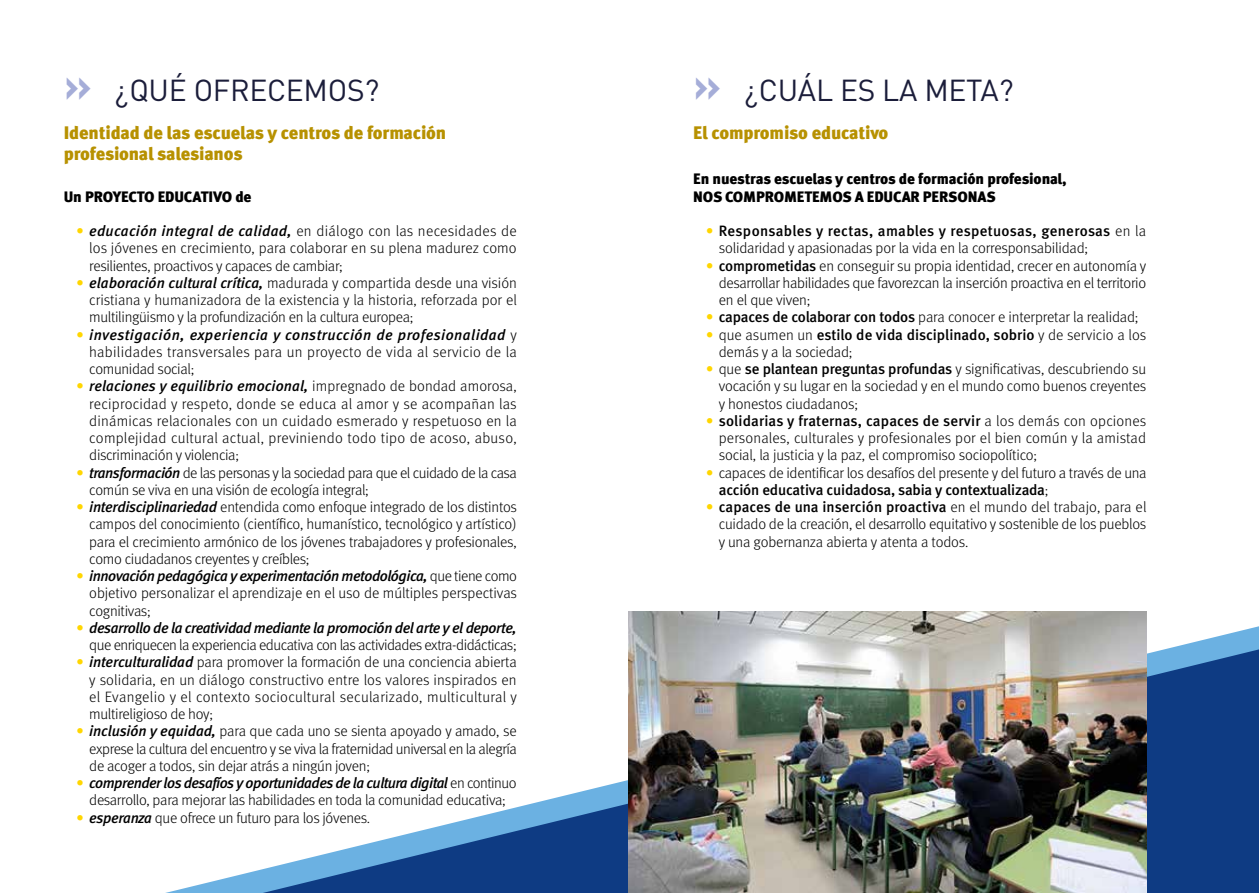
<style>
.page{position:relative;width:1259px;height:893px;background:#fff}
.page>*{position:absolute;margin:0;border:0;box-sizing:border-box;transform-origin:0 0}
.t1{font:30px "DIN";letter-spacing:-.01em;color:#1b1d3a}
.t2{font:900 18px/21px "Meta Pro";letter-spacing:-.01em;color:#b79100}
.t3{font:300 15px/17.2px "Meta";letter-spacing:-.02em;color:#000;text-align:justify}
.t4{font:900 15px/17.2px "Meta Pro";letter-spacing:-.01em;color:#000}
.s1{font-weight:700;font-size:45px;color:#a5add8}
.s2{font-family:"Meta Pro";font-weight:900;color:#ffd600}
.s3{font-weight:500;font-style:italic}
.s4{font-weight:500}
</style>
<div class="page">
<svg style="left:165px;top:626px;width:1094px;height:267px"></svg>
<svg style="left:263px;top:649px;width:996px;height:244px"></svg>
<img style="left:629px;top:611px;width:517px;height:282px">
<h1 class="t1" style="left:64px;top:72px;width:317px"><span class="s1">»</span> ¿QUÉ OFRECEMOS?</h1>
<p class="t2" style="left:64px;top:122px;width:384px">Identidad de las escuelas y centros de formación profesional salesianos</p>
<p class="t4" style="left:64px;top:187px;width:189px">Un PROYECTO EDUCATIVO de</p>
<p class="t3" style="left:89px;top:222px;width:429px;text-indent:-13px"><span class="s2">•</span> <span class="s3">educación integral de calidad,</span> en diálogo con las necesidades de los jóvenes en crecimiento, para colaborar en su plena madurez como resilientes, proactivos y capaces de cambiar;</p>
<p class="t3" style="left:89px;top:274px;width:429px;text-indent:-13px"><span class="s2">•</span> <span class="s3">elaboración cultural crítica,</span> madurada y compartida desde una visión cristiana y humanizadora de la existencia y la historia, reforzada por el multilingüismo y la profundización en la cultura europea;</p>
<p class="t3" style="left:89px;top:326px;width:429px;text-indent:-13px"><span class="s2">•</span> <span class="s3">investigación, experiencia y construcción de profesionalidad</span> y habilidades transversales para un proyecto de vida al servicio de la comunidad social;</p>
<p class="t3" style="left:89px;top:377px;width:429px;text-indent:-13px"><span class="s2">•</span> <span class="s3">relaciones y equilibrio emocional,</span> impregnado de bondad amorosa, reciprocidad y respeto, donde se educa al amor y se acompañan las dinámicas relacionales con un cuidado esmerado y respetuoso en la complejidad cultural actual, previniendo todo tipo de acoso, abuso, discriminación y violencia;</p>
<p class="t3" style="left:89px;top:464px;width:429px;text-indent:-13px"><span class="s2">•</span> <span class="s3">transformación</span> de las personas y la sociedad para que el cuidado de la casa común se viva en una visión de ecología integral;</p>
<p class="t3" style="left:89px;top:498px;width:429px;text-indent:-13px"><span class="s2">•</span> <span class="s3">interdisciplinariedad</span> entendida como enfoque integrado de los distintos campos del conocimiento (científico, humanístico, tecnológico y artístico) para el crecimiento armónico de los jóvenes trabajadores y profesionales, como ciudadanos creyentes y creíbles;</p>
<p class="t3" style="left:89px;top:567px;width:429px;text-indent:-13px"><span class="s2">•</span> <span class="s3">innovación pedagógica y experimentación metodológica,</span> que tiene como objetivo personalizar el aprendizaje en el uso de múltiples perspectivas cognitivas;</p>
<p class="t3" style="left:77px;top:619px;width:442px;text-align:right"><span class="s2">•</span> <span class="s3">desarrollo de la creatividad mediante la promoción del arte y el deporte, </span>que enriquecen la experiencia educativa con las actividades extra-didácticas;</p>
<p class="t3" style="left:89px;top:653px;width:429px;text-indent:-13px"><span class="s2">•</span> <span class="s3">interculturalidad</span> para promover la formación de una conciencia abierta y solidaria, en un diálogo constructivo entre los valores inspirados en el Evangelio y el contexto sociocultural secularizado, multicultural y multireligioso de hoy;</p>
<p class="t3" style="left:89px;top:722px;width:429px;text-indent:-13px"><span class="s2">•</span> <span class="s3">inclusión y equidad,</span> para que cada uno se sienta apoyado y amado, se exprese la cultura del encuentro y se viva la fraternidad universal en la alegría de acoger a todos, sin dejar atrás a ningún joven;</p>
<p class="t3" style="left:77px;top:774px;width:441px;text-align:center"><span class="s2">•</span> <span class="s3">comprender los desafíos y oportunidades de la cultura digital</span> en continuo desarrollo, para mejorar las habilidades en toda la comunidad educativa;</p>
<p class="t3" style="left:77px;top:809px;width:295px"><span class="s2">•</span> <span class="s3">esperanza</span> que ofrece un futuro para los jóvenes.</p>
<h1 class="t1" style="left:693px;top:72px;width:322px"><span class="s1">»</span> ¿CUÁL ES LA META?</h1>
<p class="t2" style="left:693px;top:122px;width:197px">El compromiso educativo</p>
<p class="t4" style="left:693px;top:170px;width:375px">En nuestras escuelas y centros de formación profesional,<br>NOS COMPROMETEMOS A EDUCAR PERSONAS</p>
<p class="t3" style="left:719px;top:222px;width:429px;text-indent:-13px"><span class="s2">•</span> <span class="s4">Responsables y rectas, amables y respetuosas, generosas</span> en la solidaridad y apasionadas por la vida en la corresponsabilidad;</p>
<p class="t3" style="left:719px;top:257px;width:429px;text-indent:-13px"><span class="s2">•</span> <span class="s4">comprometidas</span> en conseguir su propia identidad, crecer en autonomía y desarrollar habilidades que favorezcan la inserción proactiva en el territorio en el que viven;</p>
<p class="t3" style="left:706px;top:308px;width:434px"><span class="s2">•</span> <span class="s4">capaces de colaborar con todos</span> para conocer e interpretar la realidad;</p>
<p class="t3" style="left:719px;top:326px;width:429px;text-indent:-13px"><span class="s2">•</span> que asumen un <span class="s4">estilo de vida disciplinado, sobrio</span> y de servicio a los demás y a la sociedad;</p>
<p class="t3" style="left:719px;top:360px;width:429px;text-indent:-13px"><span class="s2">•</span> que <span class="s4">se plantean preguntas profundas</span> y significativas, descubriendo su vocación y su lugar en la sociedad y en el mundo como buenos creyentes y honestos ciudadanos;</p>
<p class="t3" style="left:719px;top:412px;width:429px;text-indent:-13px"><span class="s2">•</span> <span class="s4">solidarias y fraternas, capaces de servir</span> a los demás con opciones personales, culturales y profesionales por el bien común y la amistad social, la justicia y la paz, el compromiso sociopolítico;</p>
<p class="t3" style="left:719px;top:464px;width:429px;text-indent:-13px"><span class="s2">•</span> capaces de identificar los desafíos del presente y del futuro a través de una <span class="s4">acción educativa cuidadosa, sabia y contextualizada</span>;</p>
<p class="t3" style="left:719px;top:498px;width:429px;text-indent:-13px"><span class="s2">•</span> <span class="s4">capaces de una inserción proactiva</span> en el mundo del trabajo, para el cuidado de la creación, el desarrollo equitativo y sostenible de los pueblos y una gobernanza abierta y atenta a todos.</p>
</div>
